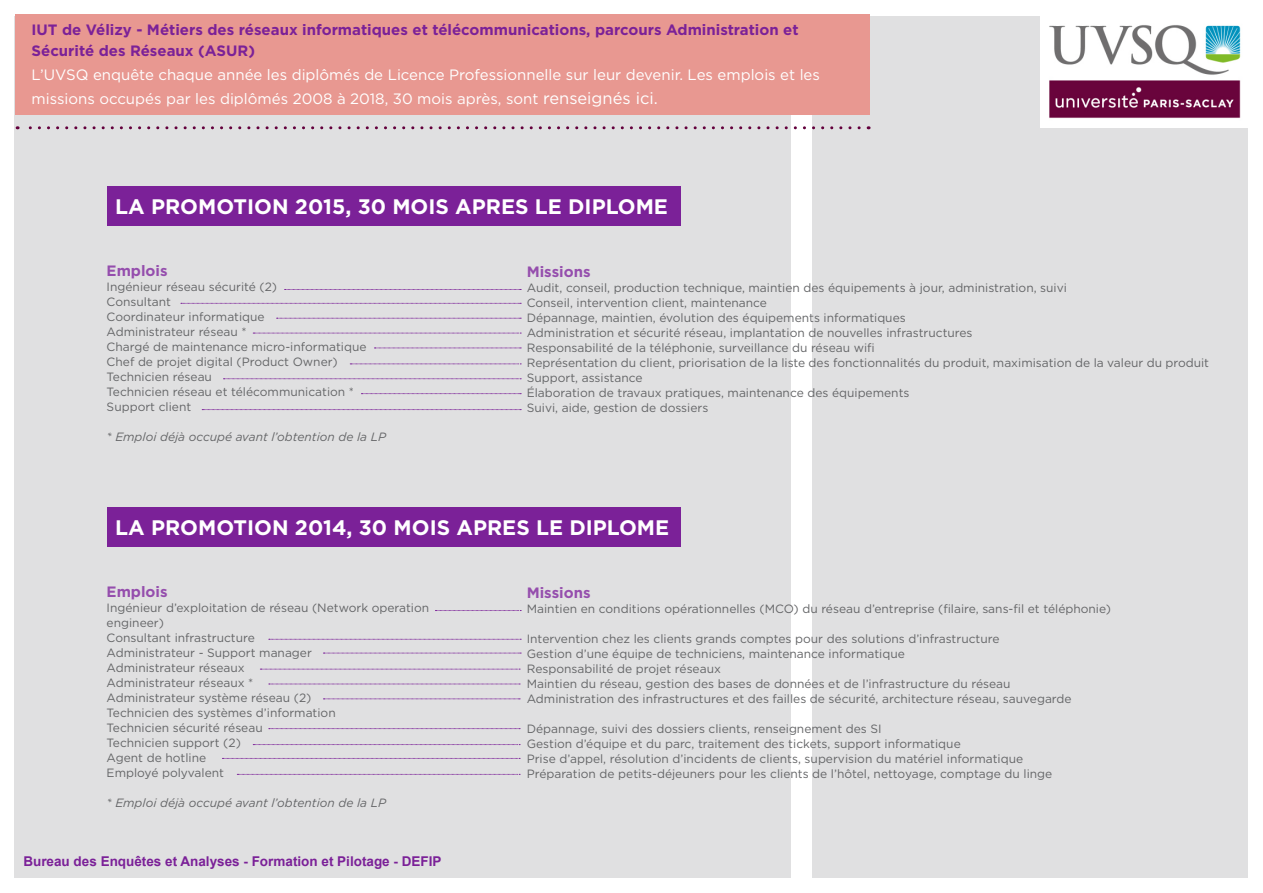
<style>
.page{position:relative;width:1263px;height:893px;background:#fff}
.page>*{position:absolute;margin:0;border:0;box-sizing:border-box;transform-origin:0 0}
.t1{font:700 21px "Gotham";color:#fff}
.t2{font:15px/24px "Gotham";color:#fff}
.t3{font:700 15px "Gotham";color:#7b2198}
.t4{font:700 15px "Gotham";color:#954ead}
.t5{font:700 13.5px "Arial";color:#7b2198}
.t6{font:12px/15px "Gotham";color:#646567}
.t7{font:italic 12px "Gotham";color:#646567}
.s1{font-size:16.5px}
</style>
<div class="page">
<div style="left:15px;top:16px;width:776px;height:861px;background:#e0e0e1"></div>
<div style="left:812px;top:16px;width:436px;height:861px;background:#e0e0e1"></div>
<img style="left:1041px;top:16px;width:207px;height:112px">
<div style="left:107px;top:186px;width:573px;height:39px;background:#7b2198"></div>
<svg style="left:181px;top:303px;width:340px;height:1px"></svg>
<svg style="left:285px;top:289px;width:236px;height:1px"></svg>
<svg style="left:253px;top:333px;width:268px;height:1px"></svg>
<div style="left:107px;top:507px;width:573px;height:39px;background:#7b2198"></div>
<svg style="left:269px;top:639px;width:252px;height:1px"></svg>
<svg style="left:269px;top:684px;width:251px;height:1px"></svg>
<svg style="left:435px;top:610px;width:86px;height:1px"></svg>
<svg style="left:323px;top:653px;width:198px;height:1px"></svg>
<svg style="left:253px;top:744px;width:267px;height:1px"></svg>
<svg style="left:269px;top:728px;width:251px;height:1px"></svg>
<svg style="left:323px;top:699px;width:197px;height:1px"></svg>
<svg style="left:260px;top:669px;width:260px;height:1px"></svg>
<svg style="left:374px;top:348px;width:147px;height:1px"></svg>
<svg style="left:350px;top:364px;width:171px;height:1px"></svg>
<svg style="left:277px;top:318px;width:244px;height:1px"></svg>
<svg style="left:223px;top:378px;width:298px;height:1px"></svg>
<svg style="left:361px;top:393px;width:160px;height:1px"></svg>
<svg style="left:202px;top:409px;width:319px;height:1px"></svg>
<svg style="left:237px;top:774px;width:283px;height:1px"></svg>
<svg style="left:222px;top:758px;width:298px;height:1px"></svg>
<div style="left:15px;top:15px;width:855px;height:100px;background:#e89891"></div>
<svg style="left:17px;top:126px;width:842px;height:3px"></svg>
<p class="t3" style="left:32px;top:19px;width:769px">IUT de Vélizy - Métiers des réseaux informatiques et télécommunications, parcours Administration et</p>
<p class="t3" style="left:32px;top:40px;width:225px">Sécurité des Réseaux (ASUR)</p>
<p class="t2" style="left:32px;top:62px;width:790px">L’UVSQ enquête chaque année les diplômés de Licence Professionnelle sur leur devenir. Les emplois et les missions occupés par les diplômés 2008 à 2018, 30 mois après, sont <span class="s1">renseignés ici.</span></p>
<p class="t1" style="left:115px;top:193px;width:554px">LA PROMOTION 2015, 30 MOIS APRES LE DIPLOME</p>
<p class="t4" style="left:107px;top:261px;width:62px">Emplois</p>
<p class="t6" style="left:107px;top:279px;width:172px">Ingénieur réseau sécurité (2)</p>
<p class="t6" style="left:107px;top:294px;width:66px">Consultant</p>
<p class="t6" style="left:107px;top:309px;width:160px">Coordinateur informatique</p>
<p class="t6" style="left:107px;top:324px;width:141px">Administrateur réseau *</p>
<p class="t6" style="left:107px;top:339px;width:261px">Chargé de maintenance micro-informatique</p>
<p class="t6" style="left:107px;top:354px;width:233px">Chef de projet digital (Product Owner)</p>
<p class="t6" style="left:107px;top:369px;width:107px">Technicien réseau</p>
<p class="t6" style="left:107px;top:384px;width:249px">Technicien réseau et télécommunication *</p>
<p class="t6" style="left:107px;top:399px;width:86px">Support client</p>
<p class="t7" style="left:107px;top:429px;width:281px">* Emploi déjà occupé avant l’obtention de la LP</p>
<p class="t4" style="left:527px;top:262px;width:65px">Missions</p>
<p class="t6" style="left:527px;top:280px;width:542px">Audit, conseil, production technique, maintien des équipements à jour, administration, suivi</p>
<p class="t6" style="left:527px;top:295px;width:242px">Conseil, intervention client, maintenance</p>
<p class="t6" style="left:527px;top:310px;width:380px">Dépannage, maintien, évolution des équipements informatiques</p>
<p class="t6" style="left:527px;top:325px;width:447px">Administration et sécurité réseau, implantation de nouvelles infrastructures</p>
<p class="t6" style="left:527px;top:340px;width:350px">Responsabilité de la téléphonie, surveillance du réseau wifi</p>
<p class="t6" style="left:527px;top:355px;width:684px">Représentation du client, priorisation de la liste des fonctionnalités du produit, maximisation de la valeur du produit</p>
<p class="t6" style="left:527px;top:370px;width:117px">Support, assistance</p>
<p class="t6" style="left:527px;top:385px;width:384px">Élaboration de travaux pratiques, maintenance des équipements</p>
<p class="t6" style="left:527px;top:400px;width:183px">Suivi, aide, gestion de dossiers</p>
<p class="t1" style="left:115px;top:514px;width:556px">LA PROMOTION 2014, 30 MOIS APRES LE DIPLOME</p>
<p class="t4" style="left:107px;top:582px;width:62px">Emplois</p>
<p class="t6" style="left:107px;top:600px;width:324px">Ingénieur d’exploitation de réseau (Network operation engineer)</p>
<p class="t6" style="left:107px;top:630px;width:150px">Consultant infrastructure</p>
<p class="t6" style="left:107px;top:645px;width:207px">Administrateur - Support manager</p>
<p class="t6" style="left:107px;top:660px;width:140px">Administrateur réseaux</p>
<p class="t6" style="left:107px;top:675px;width:148px">Administrateur réseaux *</p>
<p class="t6" style="left:107px;top:690px;width:206px">Administrateur système réseau (2)</p>
<p class="t6" style="left:107px;top:705px;width:231px">Technicien des systèmes d’information</p>
<p class="t6" style="left:107px;top:720px;width:158px">Technicien sécurité réseau</p>
<p class="t6" style="left:107px;top:735px;width:136px">Technicien support (2)</p>
<p class="t6" style="left:107px;top:750px;width:101px">Agent de hotline</p>
<p class="t6" style="left:107px;top:765px;width:119px">Employé polyvalent</p>
<p class="t7" style="left:107px;top:795px;width:281px">* Emploi déjà occupé avant l’obtention de la LP</p>
<p class="t5" style="left:23px;top:852px;width:420px">Bureau des Enquêtes et Analyses - Formation et Pilotage - DEFIP</p>
<p class="t4" style="left:527px;top:583px;width:65px">Missions</p>
<p class="t6" style="left:527px;top:601px;width:586px">Maintien en conditions opérationnelles (MCO) du réseau d’entreprise (filaire, sans-fil et téléphonie)</p>
<p class="t6" style="left:527px;top:631px;width:474px">Intervention chez les clients grands comptes pour des solutions d’infrastructure</p>
<p class="t6" style="left:527px;top:646px;width:380px">Gestion d’une équipe de techniciens, maintenance informatique</p>
<p class="t6" style="left:527px;top:661px;width:196px">Responsabilité de projet réseaux</p>
<p class="t6" style="left:527px;top:676px;width:485px">Maintien du réseau, gestion des bases de données et de l’infrastructure du réseau</p>
<p class="t6" style="left:527px;top:691px;width:546px">Administration des infrastructures et des failles de sécurité, architecture réseau, sauvegarde</p>
<p class="t6" style="left:527px;top:721px;width:356px">Dépannage, suivi des dossiers clients, renseignement des SI</p>
<p class="t6" style="left:527px;top:736px;width:435px">Gestion d’équipe et du parc, traitement des tickets, support informatique</p>
<p class="t6" style="left:527px;top:751px;width:498px">Prise d’appel, résolution d’incidents de clients, supervision du matériel informatique</p>
<p class="t6" style="left:527px;top:766px;width:527px">Préparation de petits-déjeuners pour les clients de l’hôtel, nettoyage, comptage du linge</p>
</div>
